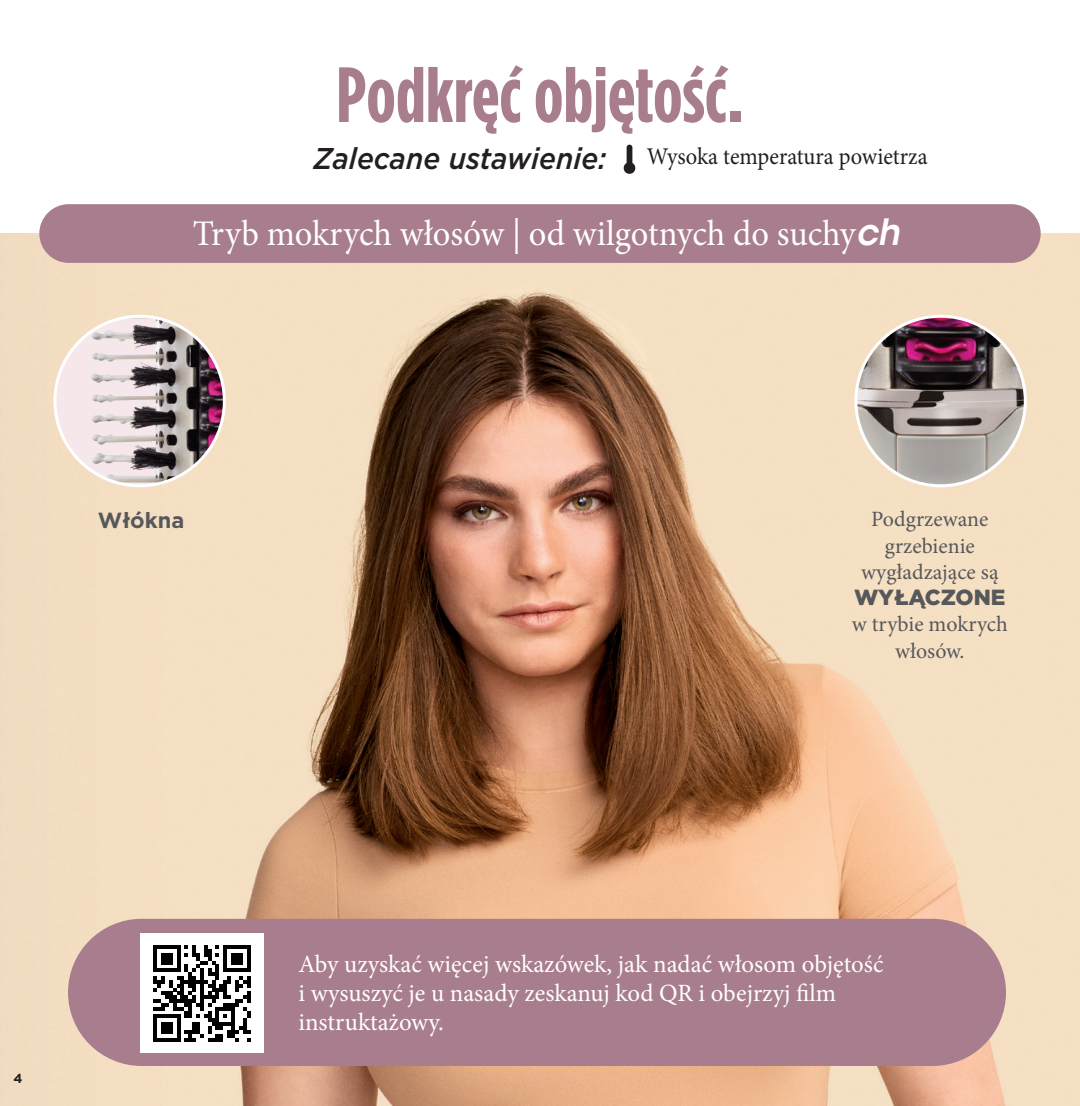
<style>
.page{position:relative;width:1080px;height:1106px;background:#fff}
.page>*{position:absolute;margin:0;border:0;box-sizing:border-box;transform-origin:0 0}
.t1{font:700 78px "Gotham Condensed";color:#a87d8d}
.Ingredients_-_list{font:36px "Minion Pro";color:#fff;scale:.96 1}
.t2{font:italic 500 30px "Gotham";color:#231f20;scale:.94 1}
.t3{font:24.9px/29.1px "Minion Pro";color:#fff}
.t4{font:24px "Minion Pro";color:#231f20;scale:.94 1}
.t5{font:21.9px/26.1px "Minion Pro";color:#57585a;text-align:center}
.t6{font:700 21.9px "Gotham";color:#57585a}
.page_number_-_left{font:700 13.2px "Gotham";color:#231f20}
.s1{font-family:"ITC Avant Garde Std";font-weight:600;font-style:italic}
.s2{font-family:"Gotham";font-weight:900}
</style>
<div class="page">
<img style="left:0;top:233px;width:1080px;height:873px">
<svg style="left:624px;top:145px;width:11px;height:29px"></svg>
<div style="left:39px;top:204px;width:1002px;height:59px;background:#a87d8d;border-radius:29px"></div>
<img style="left:55px;top:316px;width:169px;height:170px;border-radius:85px">
<img style="left:856px;top:316px;width:169px;height:170px;border-radius:85px">
<div style="left:68px;top:918px;width:938px;height:148px;background:#a87d8d;border-radius:74px"></div>
<div style="left:140px;top:933px;width:123px;height:119px;background:#fff"></div>
<svg style="left:153px;top:945px;width:98px;height:96px"></svg>
<p class="t1" style="left:336px;top:49px;width:409px">Podkręć objętość.</p>
<p class="t2" style="left:314px;top:139px;width:313px">Zalecane ustawienie:</p>
<p class="t4" style="left:647px;top:140px;width:300px">Wysoka temperatura powietrza</p>
<p class="Ingredients_-_list" style="left:193px;top:209px;width:738px">Tryb mokrych włosów | od wilgotnych do suchy<span class="s1">ch</span></p>
<p class="t6" style="left:98px;top:505px;width:88px">Włókna</p>
<p class="t5" style="left:852px;top:506px;width:157px">Podgrzewane grzebienie wygładzające są<br><span class="s2">WYŁĄCZONE </span>w trybie mokrych włosów.</p>
<p class="page_number_-_left" style="left:13px;top:1069px;width:11px">4</p>
<p class="t3" style="left:299px;top:950px;width:587px">Aby uzyskać więcej wskazówek, jak nadać włosom objętość i wysuszyć je u nasady zeskanuj kod QR i obejrzyj film instruktażowy.</p>
</div>
